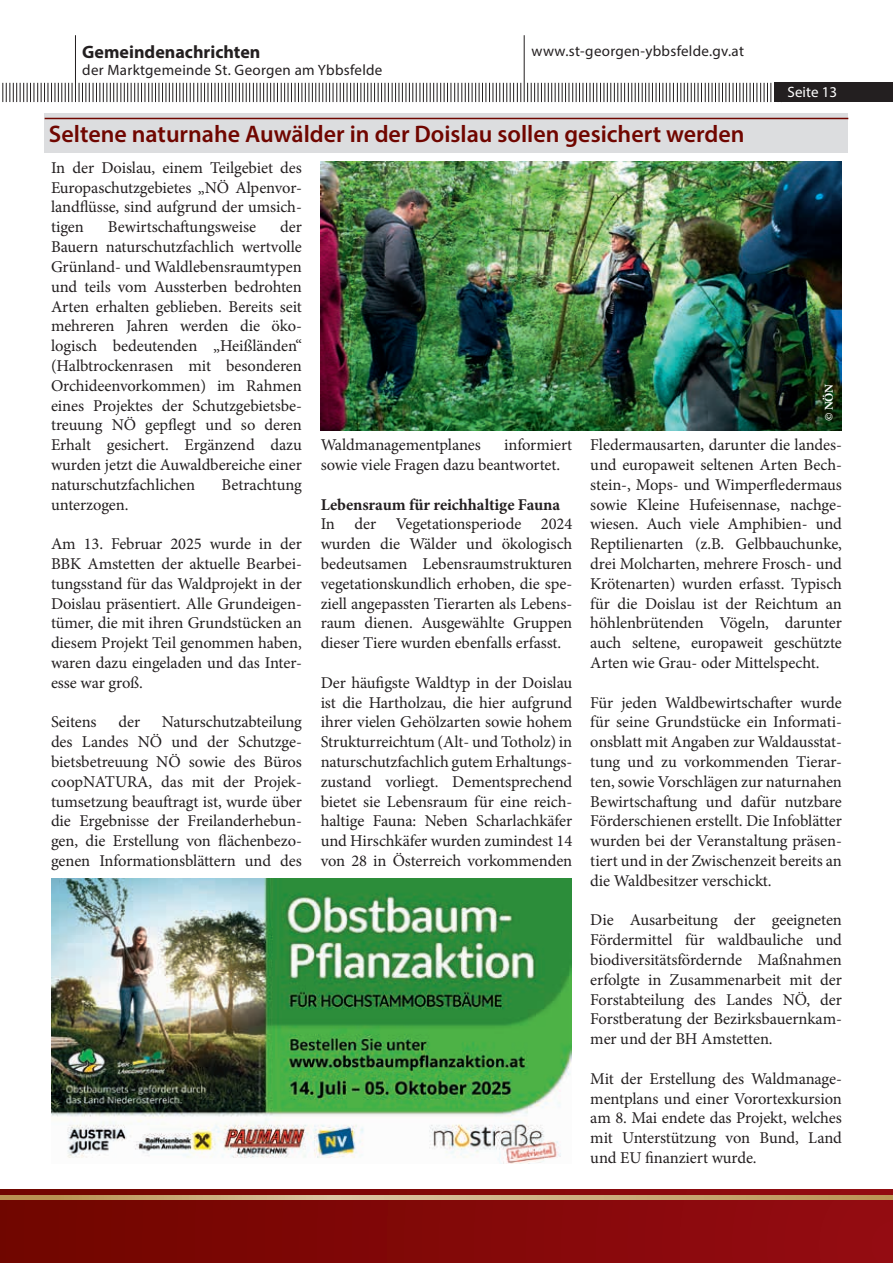
<style>
.page{position:relative;width:893px;height:1263px;background:#fff}
.page>*{position:absolute;margin:0;border:0;box-sizing:border-box;transform-origin:0 0}
.t1{font:600 24px "Myriad Pro";color:#700600}
.t2{font:700 18px "Myriad Pro";color:#231f20}
.t3{font:16.5px/19.8px "Minion Pro";letter-spacing:-.005em;color:#231f20;text-align:justify}
.t4{font:700 16.5px "Minion Pro";letter-spacing:-.005em;color:#231f20}
.t5{font:15px "Myriad Pro";letter-spacing:.02em;color:#231f20}
.t6{font:15px "Myriad Pro";color:#fff}
.t7{font:700 12px "Minion Pro";color:#fff}
</style>
<div class="page">
<hr style="left:524px;top:35px;width:1px;height:67px;background:#231f20">
<hr style="left:75px;top:35px;width:1px;height:67px;background:#231f20">
<svg style="left:79px;top:83px;width:442px;height:19px"></svg>
<svg style="left:2px;top:83px;width:71px;height:19px"></svg>
<svg style="left:527px;top:83px;width:244px;height:19px"></svg>
<div style="left:774px;top:83px;width:119px;height:19px;background:#231f20"></div>
<div style="left:0;top:1189px;width:893px;height:74px;background:linear-gradient(to right,#730a02,#961015)"></div>
<svg style="left:0;top:1195px;width:893px;height:4px;background:#c9aa79"></svg>
<div style="left:45px;top:113px;width:803px;height:40px;background:#dcdddf"></div>
<hr style="left:45px;top:118px;width:803px;height:1px;background:#700600">
<img style="left:321px;top:162px;width:520px;height:268px">
<img style="left:51px;top:878px;width:521px;height:285px">
<p class="t2" style="left:82px;top:40px;width:180px">Gemeindenachrichten</p>
<p class="t5" style="left:532px;top:42px;width:214px">www.st-georgen-ybbsfelde.gv.at</p>
<p class="t5" style="left:82px;top:61px;width:302px">der Marktgemeinde St. Georgen am Ybbsfelde</p>
<p class="t6" style="left:788px;top:83px;width:51px">Seite 13</p>
<h1 class="t1" style="left:49px;top:119px;width:697px">Seltene naturnahe Auwälder in der Doislau sollen gesichert werden</h1>
<p class="t3" style="left:51px;top:158px;width:252px">In der Doislau, einem Teilgebiet des Europaschutzgebietes „NÖ Alpenvor&shy;landflüsse, sind aufgrund der umsich&shy;tigen</p>
<p class="t3" style="left:51px;top:217px;width:252px;text-indent:229px">der Bauern naturschutzfachlich wertvolle Grünland- und Waldlebensraumtypen und teils vom Aussterben bedrohten Arten erhalten geblieben. Bereits seit mehreren Jahren werden die öko&shy;logisch bedeutenden „Heißländen“ (Halbtrockenrasen mit besonderen Orchideenvorkommen) im Rahmen eines Projektes der Schutzgebietsbe&shy;treuung NÖ gepflegt und so deren Erhalt gesichert. Ergänzend dazu wurden jetzt die Auwaldbereiche einer naturschutzfachlichen</p>
<p class="t3" style="left:108px;top:217px;width:150px">Bewirtschaftungsweise</p>
<p class="t7" style="left:820px;top:421px;width:39px;rotate:-90deg">© NÖN</p>
<p class="t3" style="left:321px;top:435px;width:253px;text-indent:183px">informiert sowie viele Fragen dazu beantwortet.</p>
<p class="t4" style="left:321px;top:493px;width:241px">Lebensraum für reichhaltige Fauna</p>
<p class="t3" style="left:321px;top:514px;width:253px">In der Vegetationsperiode 2024 wurden die Wälder und ökologisch bedeutsamen Lebensraumstrukturen vegetationskundlich erhoben, die spe&shy;ziell angepassten Tierarten als Lebens&shy;raum dienen. Ausgewählte Gruppen dieser Tiere wurden ebenfalls erfasst.</p>
<p class="t3" style="left:321px;top:673px;width:253px">Der häufigste Waldtyp in der Doislau ist die Hartholzau, die hier aufgrund ihrer vielen Gehölzarten sowie hohem Strukturreichtum (Alt- und Totholz) in naturschutzfachlich gutem Erhaltungs&shy;zustand vorliegt. Dementsprechend bietet sie Lebensraum für eine reich&shy;haltige Fauna: Neben Scharlachkäfer und Hirschkäfer wurden zumindest 14 von 28 in Österreich vorkommenden</p>
<p class="t3" style="left:321px;top:435px;width:162px">Waldmanagementplanes</p>
<p class="t3" style="left:590px;top:435px;width:253px">Fledermausarten, darunter die landes&shy;und europaweit seltenen Arten Bech&shy;stein-, Mops- und Wimperfledermaus sowie Kleine Hufeisennase, nachge&shy;wiesen. Auch viele Amphibien- und Reptilienarten (z.B. Gelbbauchunke, drei Molcharten, mehrere Frosch- und Krötenarten) wurden erfasst. Typisch für die Doislau ist der Reichtum an höhlenbrütenden Vögeln, darunter auch seltene, europaweit geschützte Arten wie Grau- oder Mittelspecht.</p>
<p class="t3" style="left:590px;top:692px;width:253px">Für jeden Waldbewirtschafter wurde für seine Grundstücke ein Informati&shy;onsblatt mit Angaben zur Waldausstat&shy;tung und zu vorkommenden Tierar&shy;ten, sowie Vorschlägen zur naturnahen Bewirtschaftung und dafür nutzbare Förderschienen erstellt. Die Infoblätter wurden bei der Veranstaltung präsen&shy;tiert und in der Zwischenzeit bereits an die Waldbesitzer verschickt.</p>
<p class="t3" style="left:590px;top:910px;width:253px">Die Ausarbeitung der geeigneten Fördermittel für waldbauliche und biodiversitätsfördernde Maßnahmen erfolgte in Zusammenarbeit mit der Forstabteilung des Landes NÖ, der Forstberatung der Bezirksbauernkam&shy;mer und der BH Amstetten.</p>
<p class="t3" style="left:590px;top:1069px;width:253px">Mit der Erstellung des Waldmanage&shy;mentplans und einer Vorortexkursion am 8. Mai endete das Projekt, welches mit Unterstützung von Bund, Land und EU finanziert wurde.</p>
<p class="t3" style="left:222px;top:475px;width:82px">Betrachtung</p>
<p class="t3" style="left:51px;top:494px;width:79px">unterzogen.</p>
<p class="t3" style="left:51px;top:534px;width:252px">Am 13. Februar 2025 wurde in der BBK Amstetten der aktuelle Bearbei&shy;tungsstand für das Waldprojekt in der Doislau präsentiert. Alle Grundeigen&shy;tümer, die mit ihren Grundstücken an diesem Projekt Teil genommen haben, waren dazu eingeladen und das Inter&shy;esse war groß.</p>
<p class="t3" style="left:51px;top:712px;width:47px">Seitens</p>
<p class="t3" style="left:118px;top:712px;width:23px">der</p>
<p class="t3" style="left:51px;top:712px;width:252px;text-indent:111px">Naturschutzabteilung des Landes NÖ und der Schutzge&shy;bietsbetreuung NÖ sowie des Büros coopNATURA, das mit der Projek&shy;tumsetzung beauftragt ist, wurde über die Ergebnisse der Freilanderhebun&shy;gen, die Erstellung von flächenbezo&shy;genen Informationsblättern und des</p>
</div>
